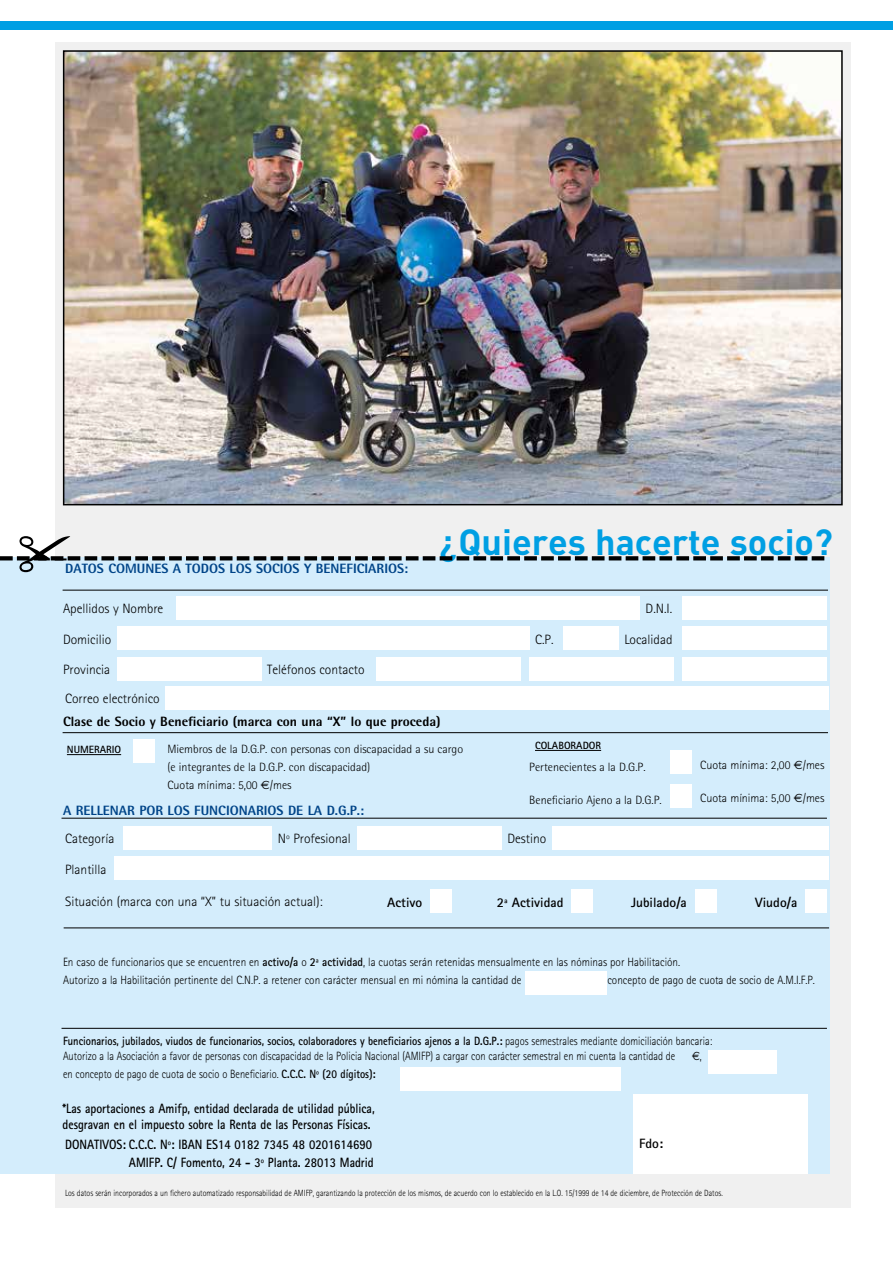
<style>
.page{position:relative;width:893px;height:1263px;background:#fff}
.page>*{position:absolute;margin:0;border:0;box-sizing:border-box;transform-origin:0 0}
.t1{font:700 36px "DIN";color:#009fe3}
.t2{font:700 13.5px/18px "Rotis Sans Serif";color:#000;text-align:right;scale:.87 1}
.t3{font:300 13.5px "Rotis Sans Serif";color:#000}
.t4{font:800 13.5px "Rotis Semi Sans";color:#048}
.t5{font:800 13.5px "Rotis Semi Sans";color:#000}
.t6{font:700 13.5px "Rotis Sans Serif";color:#000}
.t7{font:300 12px/14.4px "Rotis Sans Serif";color:#000;scale:.87 1}
.t8{font:300 12px/18px "Rotis Sans Serif";color:#000;scale:.93 1}
.t9{font:300 12px/18px "Rotis Semi Sans";color:#000}
.t10{font:300 12px "Rotis Sans Serif";color:#000}
.t11{font:12px "Euro Sans";color:#000;scale:.87 1}
.t12{font:700 10.5px "Rotis Sans Serif";color:#000}
.t13{font:300 9px "Rotis Sans Serif";color:#000;scale:.87 1}
.s1{font-family:"Euro Sans";font-weight:400}
.s2{font-weight:700}
.s3{font-family:"Rotis Sans Serif";font-weight:300}
</style>
<div class="page">
<div style="left:0;top:21px;width:893px;height:9px;background:#009fe3"></div>
<div style="left:55px;top:43px;width:795px;height:1165px;background:#f0f0f0"></div>
<div style="left:0;top:557px;width:829px;height:617px;background:#d4edfc"></div>
<div style="left:176px;top:596px;width:464px;height:24px;background:#fff"></div>
<div style="left:117px;top:627px;width:412px;height:23px;background:#fff"></div>
<div style="left:117px;top:657px;width:144px;height:24px;background:#fff"></div>
<div style="left:682px;top:596px;width:145px;height:24px;background:#fff"></div>
<div style="left:123px;top:826px;width:149px;height:23px;background:#fff"></div>
<div style="left:115px;top:857px;width:714px;height:23px;background:#fff"></div>
<div style="left:357px;top:826px;width:145px;height:23px;background:#fff"></div>
<div style="left:553px;top:826px;width:276px;height:23px;background:#fff"></div>
<div style="left:563px;top:627px;width:56px;height:23px;background:#fff"></div>
<div style="left:682px;top:627px;width:145px;height:23px;background:#fff"></div>
<div style="left:376px;top:657px;width:145px;height:24px;background:#fff"></div>
<div style="left:166px;top:686px;width:663px;height:23px;background:#fff"></div>
<div style="left:529px;top:657px;width:145px;height:24px;background:#fff"></div>
<div style="left:682px;top:657px;width:145px;height:24px;background:#fff"></div>
<div style="left:806px;top:889px;width:21px;height:24px;background:#fff"></div>
<div style="left:695px;top:889px;width:22px;height:24px;background:#fff"></div>
<div style="left:571px;top:889px;width:22px;height:24px;background:#fff"></div>
<div style="left:430px;top:889px;width:21px;height:24px;background:#fff"></div>
<div style="left:525px;top:971px;width:82px;height:23px;background:#fff"></div>
<div style="left:709px;top:1050px;width:68px;height:24px;background:#fff"></div>
<div style="left:400px;top:1067px;width:220px;height:24px;background:#fff"></div>
<div style="left:633px;top:1094px;width:175px;height:79px;background:#fff"></div>
<hr style="left:67px;top:754px;width:54px;height:1px;background:#000">
<div style="left:134px;top:739px;width:21px;height:23px;background:#fff"></div>
<div style="left:670px;top:750px;width:22px;height:24px;background:#fff"></div>
<div style="left:670px;top:784px;width:22px;height:24px;background:#fff"></div>
<hr style="left:63px;top:732px;width:765px;height:1px;background:#000">
<hr style="left:63px;top:590px;width:765px;height:1px;background:#000">
<hr style="left:62px;top:818px;width:765px;height:1px;background:#000">
<hr style="left:64px;top:928px;width:765px;height:1px;background:#000">
<hr style="left:62px;top:1028px;width:765px;height:1px;background:#000">
<svg style="left:0;top:536px;width:824px;height:36px"></svg>
<hr style="left:535px;top:750px;width:66px;height:1px;background:#000">
<img style="left:66px;top:53px;width:774px;height:449px">
<div style="left:63px;top:50px;width:780px;height:455px;border:2px solid #000"></div>
<p class="t4" style="left:65px;top:560px;width:344px">DATOS COMUNES A TODOS LOS SOCIOS Y BENEFICIARIOS:</p>
<p class="t3" style="left:63px;top:601px;width:102px">Apellidos y Nombre</p>
<p class="t3" style="left:63px;top:631px;width:50px">Domicilio</p>
<p class="t3" style="left:63px;top:662px;width:49px">Provincia</p>
<p class="t3" style="left:65px;top:690px;width:96px">Correo electrónico</p>
<p class="t3" style="left:267px;top:662px;width:99px">Teléfonos contacto</p>
<h1 class="t1" style="left:440px;top:518px;width:395px">¿Quieres hacerte socio?</h1>
<p class="t3" style="left:646px;top:601px;width:28px">D.N.I.</p>
<p class="t3" style="left:535px;top:631px;width:20px">C.P.</p>
<p class="t3" style="left:624px;top:631px;width:50px">Localidad</p>
<p class="t5" style="left:63px;top:713px;width:379px">Clase de Socio y Beneficiario (marca con una “X” lo que proceda)</p>
<p class="t9" style="left:167px;top:740px;width:297px">Miembros de la D.G.P. con personas con discapacidad a su cargo (e integrantes de la D.G.P. con discapacidad)</p>
<p class="t10" style="left:167px;top:778px;width:126px">Cuota mínima: 5,00 <span class="s1">E</span>/mes</p>
<p class="t12" style="left:67px;top:743px;width:56px">NUMERARIO</p>
<p class="t4" style="left:63px;top:802px;width:303px">A RELLENAR POR LOS FUNCIONARIOS DE LA D.G.P.:</p>
<p class="t12" style="left:535px;top:739px;width:68px">COLABORADOR</p>
<p class="t9" style="left:529px;top:758px;width:118px">Pertenecientes a la D.G.P.</p>
<p class="t9" style="left:529px;top:790px;width:134px">Beneficiario Ajeno a la D.G.P.</p>
<p class="t10" style="left:700px;top:758px;width:126px">Cuota mínima: 2,00 <span class="s1">E</span>/mes</p>
<p class="t10" style="left:700px;top:791px;width:126px">Cuota mínima: 5,00 <span class="s1">E</span>/mes</p>
<p class="t3" style="left:65px;top:831px;width:51px">Categoría</p>
<p class="t3" style="left:278px;top:831px;width:75px">Nº Profesional</p>
<p class="t3" style="left:65px;top:861px;width:43px">Plantilla</p>
<p class="t3" style="left:65px;top:894px;width:259px">Situación (marca con una “X” tu situación actual):</p>
<p class="t3" style="left:507px;top:831px;width:40px">Destino</p>
<p class="t6" style="left:387px;top:893px;width:36px">Activo</p>
<p class="t6" style="left:497px;top:893px;width:68px">2ª Actividad</p>
<p class="t6" style="left:631px;top:893px;width:57px">Jubilado/a</p>
<p class="t6" style="left:755px;top:893px;width:44px">Viudo/a</p>
<p class="t8" style="left:63px;top:953px;width:665px">En caso de funcionarios que se encuentren en <span class="s2">activo/a</span> o <span class="s2">2ª actividad</span>, la cuotas serán retenidas mensualmente en las nóminas por Habilitación.<br>Autorizo a la Habilitación pertinente del C.N.P. a retener con carácter mensual en mi nómina la cantidad de</p>
<p class="t8" style="left:581px;top:971px;width:253px"><span class="s1">E</span>, en concepto de pago de cuota de socio de A.M.I.F.P.</p>
<p class="t7" style="left:63px;top:1034px;width:748px"><span class="s2">Funcionarios, jubilados, viudos de funcionarios, socios, colaboradores y beneficiarios ajenos a la D.G.P.:</span> pagos semestrales mediante domiciliación bancaria:<br>Autorizo a la Asociación a favor de personas con discapacidad de la Policia Nacional (AMIFP) a cargar con carácter semestral en mi cuenta la cantidad de</p>
<p class="t11" style="left:692px;top:1049px;width:13px">E<span class="s3">,</span></p>
<p class="t7" style="left:63px;top:1066px;width:361px">en concepto de pago de cuota de socio o Beneficiario. <span class="s2">C.C.C. Nº (20 dígitos):</span></p>
<p class="t2" style="left:63px;top:1100px;width:360px;line-height:16.2px;text-align:left">*Las aportaciones a Amifp, entidad declarada de utilidad pública, desgravan en el impuesto sobre la Renta de las Personas Físicas.</p>
<p class="t6" style="left:639px;top:1135px;width:25px">Fdo:</p>
<p class="t2" style="left:65px;top:1135px;width:356px">DONATIVOS: C.C.C. Nº: IBAN ES14 0182 7345 48 0201614690<br>AMIFP. C/ Fomento, 24 - 3º Planta. 28013 Madrid</p>
<p class="t13" style="left:65px;top:1188px;width:757px">Los datos serán incorporados a un fichero automatizado responsabilidad de AMIFP, garantizando la protección de los mismos, de acuerdo con lo establecido en la L.O. 15/1999 de 14 de diciembre, de Protección de Datos.</p>
</div>
